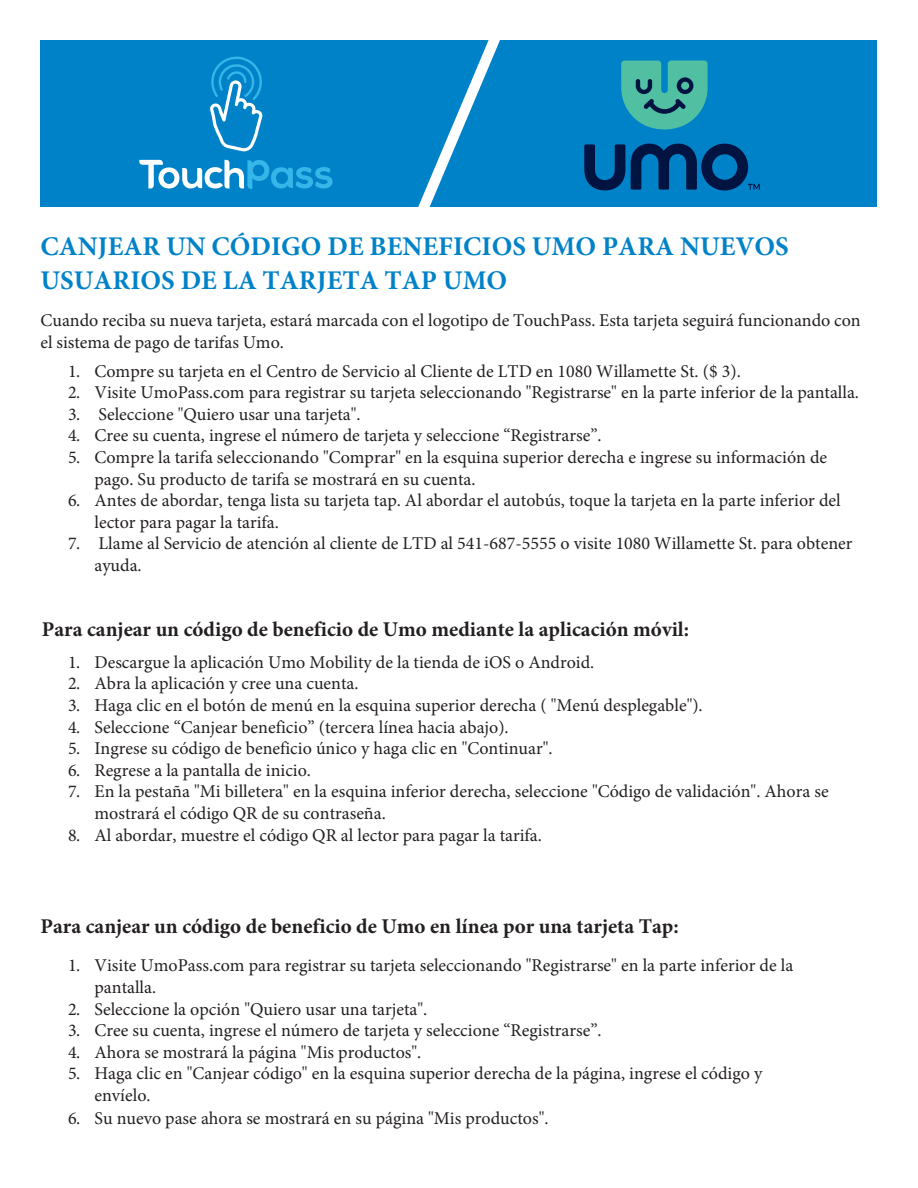
<style>
.page{position:relative;width:918px;height:1188px;background:#fff}
.page>*{position:absolute;margin:0;border:0;box-sizing:border-box;transform-origin:0 0}
.t1{font:700 27px/34px "Minion Pro";color:#0082c8}
.H2_Existing_User{font:700 21px "Minion Pro";color:#231f20}
.t2{font:18px/21.6px "Minion Pro";color:#231f20}
</style>
<div class="page">
<div style="left:40px;top:40px;width:838px;height:167px;background:#0082c8"></div>
<svg style="left:139px;top:160px;width:193px;height:29px"></svg>
<svg style="left:210px;top:56px;width:53px;height:95px"></svg>
<svg style="left:584px;top:144px;width:41px;height:46px"></svg>
<svg style="left:631px;top:144px;width:129px;height:47px"></svg>
<svg style="left:621px;top:60px;width:87px;height:69px;background:#3aa49f"></svg>
<svg style="left:418px;top:40px;width:82px;height:167px"></svg>
<p class="t1" style="left:40px;top:229px;width:750px">CANJEAR UN CÓDIGO DE BENEFICIOS UMO PARA NUEVOS<br>USUARIOS DE LA TARJETA TAP UMO</p>
<p class="t2" style="left:40px;top:310px;width:822px">Cuando reciba su nueva tarjeta, estará marcada con el logotipo de TouchPass. Esta tarjeta seguirá funcionando con el sistema de pago de tarifas Umo.</p>
<p class="t2" style="left:68px;top:360px;width:674px">1. Compre su tarjeta en el Centro de Servicio al Cliente de LTD en 1080 Willamette St. ($ 3).</p>
<p class="t2" style="left:68px;top:382px;width:793px">2. Visite UmoPass.com para registrar su tarjeta seleccionando "Registrarse" en la parte inferior de la pantalla.</p>
<p class="t2" style="left:68px;top:403px;width:294px">3. Seleccione "Quiero usar una tarjeta".</p>
<p class="t2" style="left:68px;top:425px;width:535px">4. Cree su cuenta, ingrese el número de tarjeta y seleccione “Registrarse”.</p>
<p class="t2" style="left:94px;top:447px;width:734px;text-indent:-26px">5. Compre la tarifa seleccionando "Comprar" en la esquina superior derecha e ingrese su información de pago. Su producto de tarifa se mostrará en su cuenta.</p>
<p class="t2" style="left:94px;top:490px;width:748px;text-indent:-26px">6. Antes de abordar, tenga lista su tarjeta tap. Al abordar el autobús, toque la tarjeta en la parte inferior del lector para pagar la tarifa.</p>
<p class="t2" style="left:94px;top:533px;width:760px;text-indent:-26px">7. Llame al Servicio de atención al cliente de LTD al 541-687-5555 o visite 1080 Willamette St. para obtener ayuda.</p>
<h2 class="H2_Existing_User" style="left:42px;top:615px;width:649px">Para canjear un código de beneficio de Umo mediante la aplicación móvil:</h2>
<p class="t2" style="left:68px;top:651px;width:528px">1. Descargue la aplicación Umo Mobility de la tienda de iOS o Android.</p>
<p class="t2" style="left:68px;top:673px;width:292px">2. Abra la aplicación y cree una cuenta.</p>
<p class="t2" style="left:68px;top:695px;width:636px">3. Haga clic en el botón de menú en la esquina superior derecha ( "Menú desplegable").</p>
<p class="t2" style="left:68px;top:716px;width:442px">4. Seleccione “Canjear beneficio” (tercera línea hacia abajo).</p>
<p class="t2" style="left:68px;top:738px;width:486px">5. Ingrese su código de beneficio único y haga clic en "Continuar".</p>
<p class="t2" style="left:68px;top:759px;width:245px">6. Regrese a la pantalla de inicio.</p>
<p class="t2" style="left:94px;top:781px;width:736px;text-indent:-26px">7. En la pestaña "Mi billetera" en la esquina inferior derecha, seleccione "Código de validación". Ahora se mostrará el código QR de su contraseña.</p>
<p class="t2" style="left:68px;top:824px;width:475px">8. Al abordar, muestre el código QR al lector para pagar la tarifa.</p>
<h2 class="H2_Existing_User" style="left:41px;top:911px;width:640px">Para canjear un código de beneficio de Umo en línea por una tarjeta Tap:</h2>
<p class="t2" style="left:94px;top:955px;width:700px;text-indent:-26px">1. Visite UmoPass.com para registrar su tarjeta seleccionando "Registrarse" en la parte inferior de la pantalla.</p>
<p class="t2" style="left:68px;top:998px;width:361px">2. Seleccione la opción "Quiero usar una tarjeta".</p>
<p class="t2" style="left:68px;top:1020px;width:535px">3. Cree su cuenta, ingrese el número de tarjeta y seleccione “Registrarse”.</p>
<p class="t2" style="left:68px;top:1041px;width:355px">4. Ahora se mostrará la página "Mis productos".</p>
<p class="t2" style="left:94px;top:1063px;width:669px;text-indent:-26px">5. Haga clic en "Canjear código" en la esquina superior derecha de la página, ingrese el código y envíelo.</p>
<p class="t2" style="left:68px;top:1107px;width:482px">6. Su nuevo pase ahora se mostrará en su página "Mis productos".</p>
</div>
